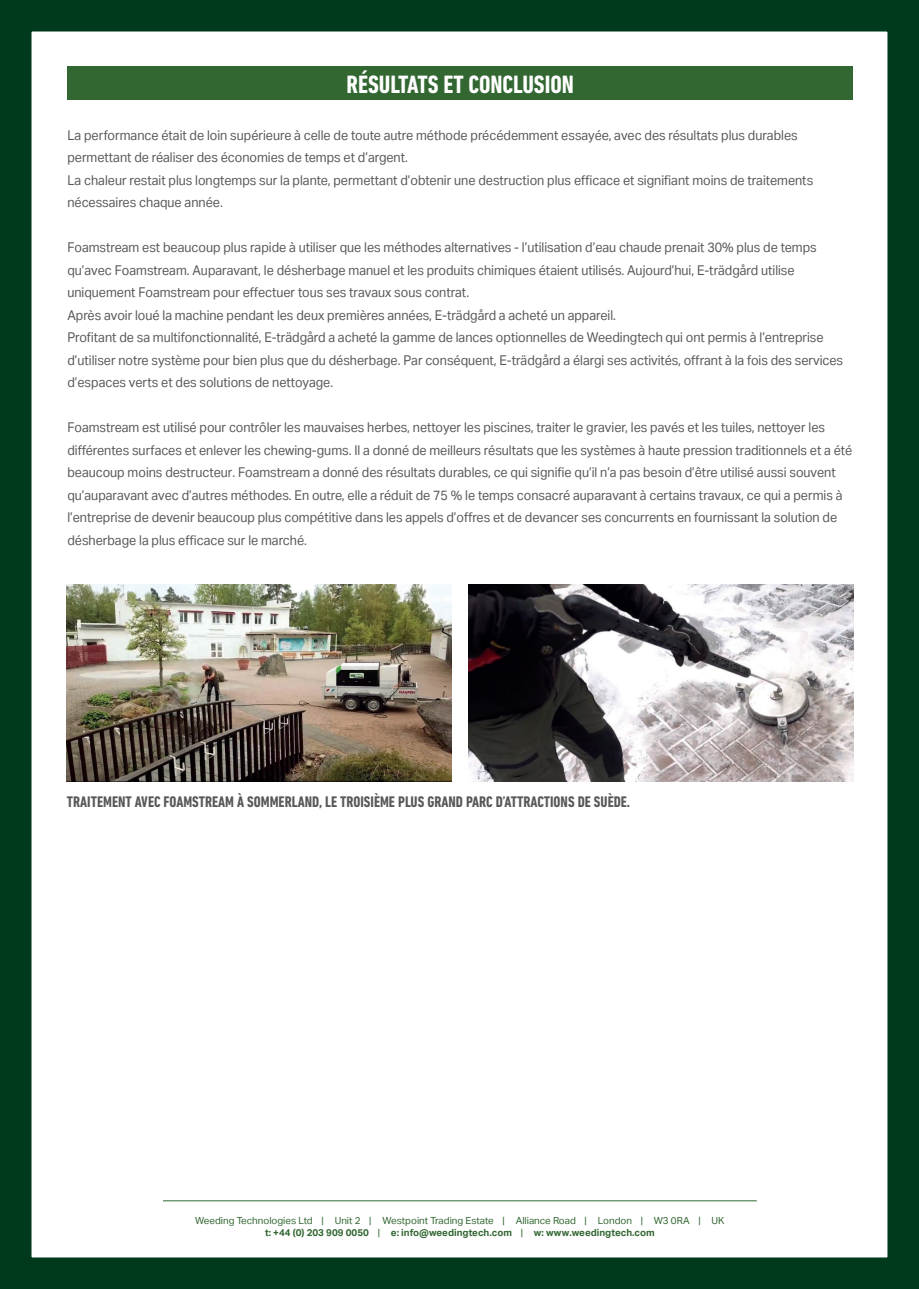
<style>
.page{position:relative;width:919px;height:1289px;background:#fff}
.page>*{position:absolute;margin:0;border:0;box-sizing:border-box;transform-origin:0 0}
.t1{font:700 condensed 25.5px "DIN Next LT Pro";color:#fff}
.t2{font:700 condensed 15.6px "DIN Next LT Pro";color:#57585a}
.t3{font:13.5px/22.5px "Aktiv Grotesk";color:#57585a;scale:.93 1}
.t4{font:9.75px/12px "Aktiv Grotesk";color:#326732;text-align:center}
.s1{font-weight:700}
</style>
<div class="page">
<div style="left:67px;top:67px;width:786px;height:33px;background:#326732"></div>
<img style="left:67px;top:584px;width:384px;height:197px">
<img style="left:468px;top:584px;width:385px;height:197px">
<hr style="left:163px;top:1200px;width:593px;height:1px;background:#326732">
<div style="left:0;top:0;width:918px;height:1288px;border:32px solid #003a1d"></div>
<p class="t1" style="left:346px;top:70px;width:229px">RÉSULTATS ET CONCLUSION</p>
<p class="t3" style="left:67px;top:124px;width:786px">La performance était de loin supérieure à celle de toute autre méthode précédemment essayée, avec des résultats plus durables permettant de réaliser des économies de temps et d’argent.</p>
<p class="t3" style="left:67px;top:169px;width:803px">La chaleur restait plus longtemps sur la plante, permettant d’obtenir une destruction plus efficace et signifiant moins de traitements nécessaires chaque année.</p>
<p class="t3" style="left:67px;top:236px;width:807px">Foamstream est beaucoup plus rapide à utiliser que les méthodes alternatives - l’utilisation d’eau chaude prenait 30% plus de temps qu’avec Foamstream. Auparavant, le désherbage manuel et les produits chimiques étaient utilisés. Aujourd’hui, E-trädgård utilise uniquement Foamstream pour effectuer tous ses travaux sous contrat.</p>
<p class="t3" style="left:67px;top:304px;width:591px">Après avoir loué la machine pendant les deux premières années, E-trädgård a acheté un appareil.</p>
<p class="t3" style="left:67px;top:326px;width:835px">Profitant de sa multifonctionnalité, E-trädgård a acheté la gamme de lances optionnelles de Weedingtech qui ont permis à l’entreprise d’utiliser notre système pour bien plus que du désherbage. Par conséquent, E-trädgård a élargi ses activités, offrant à la fois des services d’espaces verts et des solutions de nettoyage.</p>
<p class="t3" style="left:67px;top:416px;width:845px">Foamstream est utilisé pour contrôler les mauvaises herbes, nettoyer les piscines, traiter le gravier, les pavés et les tuiles, nettoyer les différentes surfaces et enlever les chewing-gums. Il a donné de meilleurs résultats que les systèmes à haute pression traditionnels et a été beaucoup moins destructeur. Foamstream a donné des résultats durables, ce qui signifie qu’il n’a pas besoin d’être utilisé aussi souvent qu’auparavant avec d’autres méthodes. En outre, elle a réduit de 75 % le temps consacré auparavant à certains travaux, ce qui a permis à l’entreprise de devenir beaucoup plus compétitive dans les appels d’offres et de devancer ses concurrents en fournissant la solution de désherbage la plus efficace sur le marché.</p>
<p class="t2" style="left:67px;top:793px;width:565px">TRAITEMENT AVEC FOAMSTREAM À SOMMERLAND, LE TROISIÈME PLUS GRAND PARC D’ATTRACTIONS DE SUÈDE.</p>
<p class="t4" style="left:195px;top:1214px;width:531px">Weeding Technologies Ltd | Unit 2 | Westpoint Trading Estate | Alliance Road | London | W3 0RA | UK <span class="s1">t: +44 (0) 203 909 0050</span> | <span class="s1">e: info@weedingtech.com</span> | <span class="s1">w: www.weedingtech.com</span></p>
</div>
